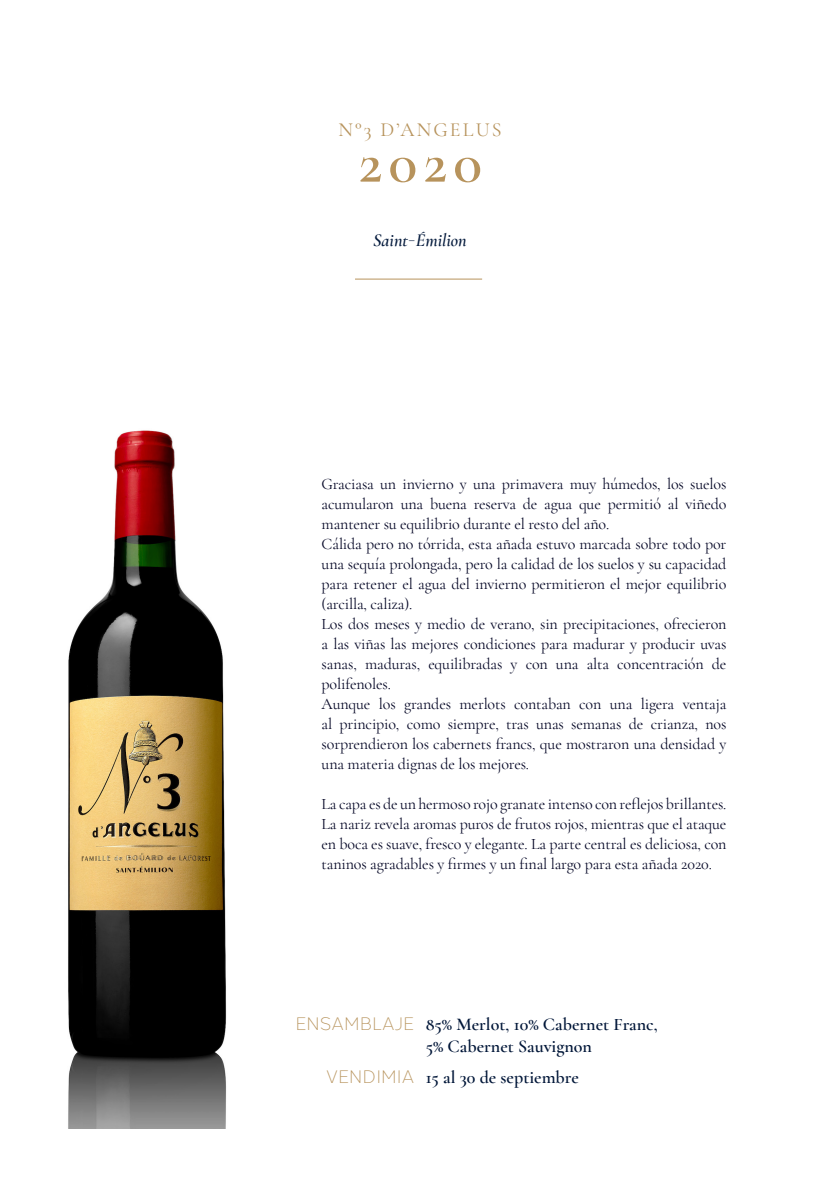
<style>
.page{position:relative;width:840px;height:1191px;background:#fff}
.page>*{position:absolute;margin:0;border:0;box-sizing:border-box;transform-origin:0 0}
.t1{font:600 60px "Cormorant Garamond";color:#b7935c}
.t2{font:20px "Cormorant Garamond";letter-spacing:.11em;color:#b7935c}
.t3{font:600 18px/22px "Cormorant Garamond";color:#011638}
.t4{font:300 18px "Halcom";color:#b7935c}
.t5{font:italic 600 18px "Cormorant Garamond";color:#051b3d}
.t6{font:16px/20px "Cormorant Garamond";letter-spacing:-.01em;color:#050726;text-align:justify}
.s1{font-family:"Halcom";font-weight:300;font-style:normal}
</style>
<div class="page">
<hr style="left:355px;top:279px;width:127px;height:1px;background:#b7935c">
<img style="left:68px;top:430px;width:159px;height:698px">
<p class="t2" style="left:338px;top:117px;width:164px">N°3 D’ANGELUS</p>
<p class="t1" style="left:358px;top:125px;width:125px">2020</p>
<p class="t5" style="left:373px;top:229px;width:95px">Saint<span class="s1">-</span>Émilion</p>
<p class="t6" style="left:321px;top:474px;width:406px">Graciasa un invierno y una primavera muy húmedos, los suelos acumularon una buena reserva de agua que permitió al viñedo mantener su equilibrio durante el resto del año.</p>
<p class="t6" style="left:321px;top:534px;width:406px">Cálida pero no tórrida, esta añada estuvo marcada sobre todo por una sequía prolongada, pero la calidad de los suelos y su capacidad para retener el agua del invierno permitieron el mejor equilibrio (arcilla, caliza).</p>
<p class="t6" style="left:321px;top:614px;width:406px">Los dos meses y medio de verano, sin precipitaciones, ofrecieron a las viñas las mejores condiciones para madurar y producir uvas sanas, maduras, equilibradas y con una alta concentración de polifenoles.</p>
<p class="t6" style="left:321px;top:694px;width:406px">Aunque los grandes merlots contaban con una ligera ventaja al principio, como siempre, tras unas semanas de crianza, nos sorprendieron los cabernets francs, que mostraron una densidad y una materia dignas de los mejores.</p>
<p class="t6" style="left:321px;top:794px;width:406px">La capa es de un hermoso rojo granate intenso con reflejos brillantes.<br>La nariz revela aromas puros de frutos rojos, mientras que el ataque en boca es suave, fresco y elegante. La parte central es deliciosa, con taninos agradables y firmes y un final largo para esta añada 2020.</p>
<p class="t4" style="left:295px;top:1009px;width:120px">ENSAMBLAJE</p>
<p class="t4" style="left:326px;top:1062px;width:90px">VENDIMIA</p>
<p class="t3" style="left:425px;top:1012px;width:233px">85% Merlot, 10% Cabernet Franc,<br>5% Cabernet Sauvignon</p>
<p class="t3" style="left:425px;top:1066px;width:155px">15 al 30 de septiembre</p>
</div>
